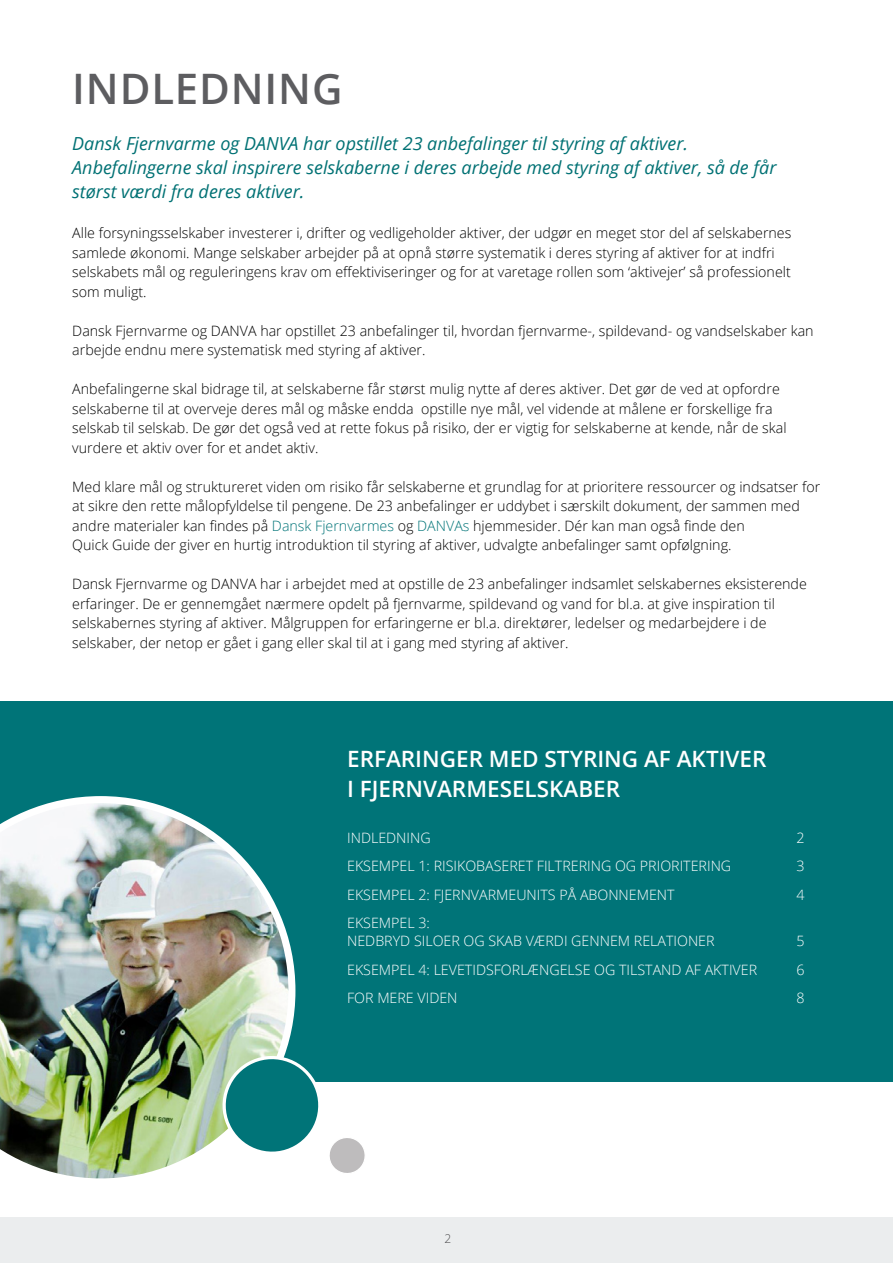
<style>
.page{position:relative;width:893px;height:1263px;background:#fff}
.page>*{position:absolute;margin:0;border:0;box-sizing:border-box;transform-origin:0 0}
.t1{font:600 42px "Open Sans";letter-spacing:.02em;color:#5d5d60}
.t2{font:600 22.5px/30px "Open Sans";color:#fff}
.t3{font:italic 18px/24px "Open Sans";color:#007174}
.t4{font:300 14.25px/19.5px "Open Sans";color:#000}
.t5{font:300 14.25px/18px "Open Sans";color:#fff}
.t6{font:300 12px "Open Sans";color:#4d4d4f}
.s1{color:#007478}
</style>
<div class="page">
<div style="left:0;top:1217px;width:893px;height:46px;background:#ebedee"></div>
<div style="left:0;top:701px;width:893px;height:380px;background:#007478"></div>
<img style="left:0;top:796px;width:295px;height:383px">
<svg style="left:213px;top:1051px;width:156px;height:127px"></svg>
<h1 class="t1" style="left:72px;top:60px;width:272px">INDLEDNING</h1>
<p class="t3" style="left:72px;top:131px;width:706px">Dansk Fjernvarme og DANVA har opstillet 23 anbefalinger til styring af aktiver.<br>Anbefalingerne skal inspirere selskaberne i deres arbejde med styring af aktiver, så de får størst værdi fra deres aktiver.</p>
<p class="t4" style="left:72px;top:223px;width:721px">Alle forsyningsselskaber investerer i, drifter og vedligeholder aktiver, der udgør en meget stor del af selskabernes samlede økonomi. Mange selskaber arbejder på at opnå større systematik i deres styring af aktiver for at indfri selskabets mål og reguleringens krav om effektiviseringer og for at varetage rollen som ‘aktivejer’ så professionelt som muligt.</p>
<p class="t4" style="left:72px;top:321px;width:743px">Dansk Fjernvarme og DANVA har opstillet 23 anbefalinger til, hvordan fjernvarme-, spildevand- og vandselskaber kan arbejde endnu mere systematisk med styring af aktiver.</p>
<p class="t4" style="left:72px;top:379px;width:716px">Anbefalingerne skal bidrage til, at selskaberne får størst mulig nytte af deres aktiver. Det gør de ved at opfordre selskaberne til at overveje deres mål og måske endda opstille nye mål, vel vidende at målene er forskellige fra selskab til selskab. De gør det også ved at rette fokus på risiko, der er vigtig for selskaberne at kende, når de skal vurdere et aktiv over for et andet aktiv.</p>
<p class="t4" style="left:72px;top:477px;width:750px">Med klare mål og struktureret viden om risiko får selskaberne et grundlag for at prioritere ressourcer og indsatser for at sikre den rette målopfyldelse til pengene. De 23 anbefalinger er uddybet i særskilt dokument, der sammen med andre materialer kan findes på <span class="s1">Dansk Fjernvarmes</span> og <span class="s1">DANVAs</span> hjemmesider. Dér kan man også finde den<br>Quick Guide der giver en hurtig introduktion til styring af aktiver, udvalgte anbefalinger samt opfølgning.</p>
<p class="t4" style="left:72px;top:574px;width:736px">Dansk Fjernvarme og DANVA har i arbejdet med at opstille de 23 anbefalinger indsamlet selskabernes eksisterende erfaringer. De er gennemgået nærmere opdelt på fjernvarme, spildevand og vand for bl.a. at give inspiration til selskabernes styring af aktiver. Målgruppen for erfaringerne er bl.a. direktører, ledelser og medarbejdere i de selskaber, der netop er gået i gang eller skal til at i gang med styring af aktiver.</p>
<h2 class="t2" style="left:347px;top:744px;width:421px">ERFARINGER MED STYRING AF AKTIVER<br>I FJERNVARMESELSKABER</h2>
<p class="t5" style="left:347px;top:828px;width:85px">INDLEDNING</p>
<p class="t5" style="left:796px;top:828px;width:10px">2</p>
<p class="t5" style="left:347px;top:857px;width:386px">EKSEMPEL 1: RISIKOBASERET FILTRERING OG PRIORITERING</p>
<p class="t5" style="left:796px;top:857px;width:10px">3</p>
<p class="t5" style="left:347px;top:885px;width:329px">EKSEMPEL 2: FJERNVARMEUNITS PÅ ABONNEMENT</p>
<p class="t5" style="left:796px;top:885px;width:10px">4</p>
<p class="t5" style="left:347px;top:914px;width:369px">EKSEMPEL 3:<br>NEDBRYD SILOER OG SKAB VÆRDI GENNEM RELATIONER</p>
<p class="t5" style="left:796px;top:932px;width:10px">5</p>
<p class="t5" style="left:347px;top:960px;width:412px">EKSEMPEL 4: LEVETIDSFORLÆNGELSE OG TILSTAND AF AKTIVER</p>
<p class="t5" style="left:796px;top:960px;width:10px">6</p>
<p class="t5" style="left:347px;top:989px;width:112px">FOR MERE VIDEN</p>
<p class="t5" style="left:796px;top:989px;width:10px">8</p>
<p class="t6" style="left:445px;top:1230px;width:8px">2</p>
</div>
